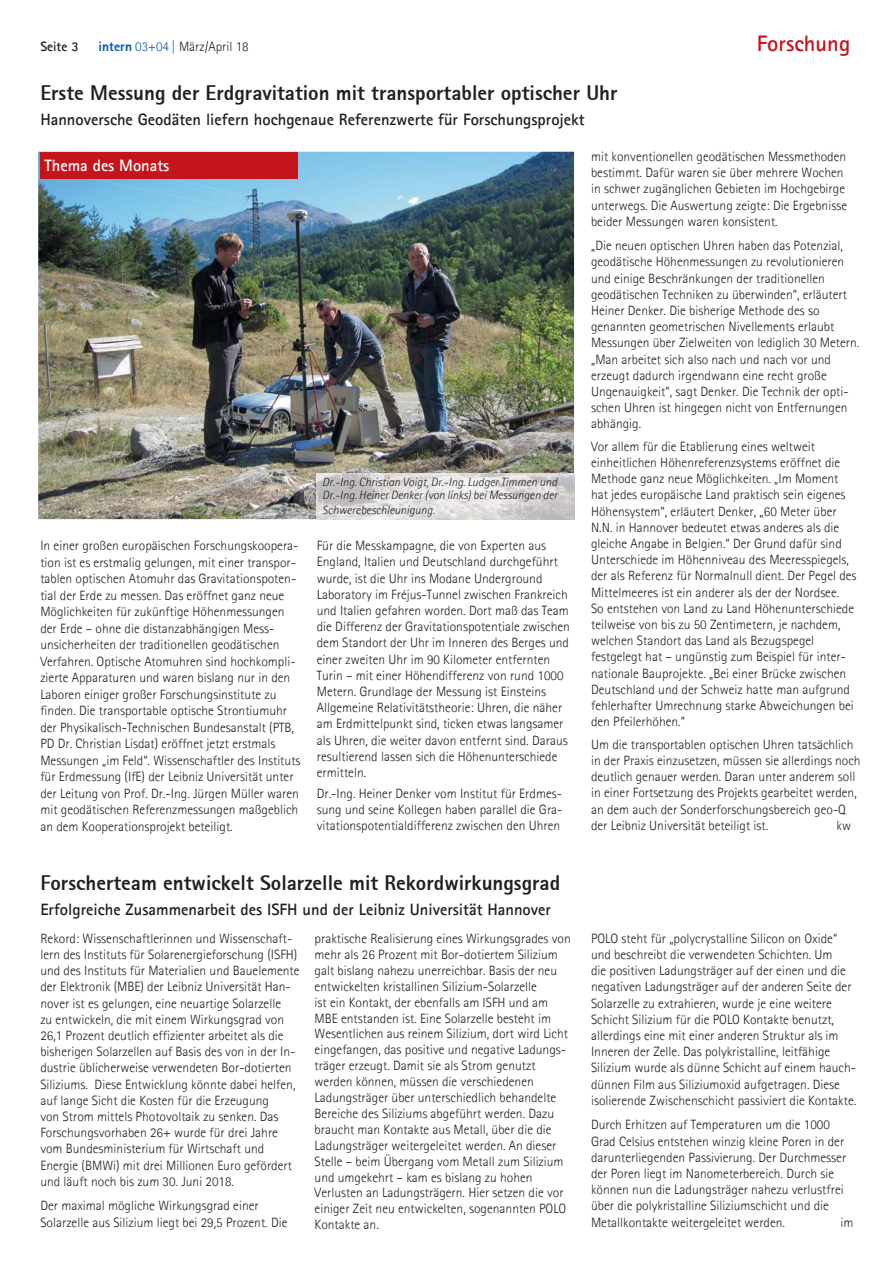
<style>
.page{position:relative;width:893px;height:1263px;background:#fff}
.page>*{position:absolute;margin:0;border:0;box-sizing:border-box;transform-origin:0 0}
.t1{font:700 22.5px "Agfa Rotis Sans Serif";color:#c4151c}
.t2{font:800 21px "Agfa Rotis Sans Serif";color:#231f20}
.t3{font:700 16.5px "Agfa Rotis Sans Serif";color:#231f20}
.t4{font:700 16.5px "Agfa Rotis Sans Serif";color:#fff}
.t5{font:300 13.5px/16.2px "Agfa Rotis Sans Serif";color:#231f20}
.t6{font:700 13.5px "Agfa Rotis Sans Serif";color:#231f20}
.t7{font:italic 300 12px/13.5px "Agfa Rotis Sans Serif";color:#231f20}
.s1{font-weight:800;color:#005aaa}
.s2{color:#005aaa}
</style>
<div class="page">
<img style="left:38px;top:152px;width:536px;height:367px">
<svg style="left:317px;top:519px;width:257px;height:1px"></svg>
<img style="left:317px;top:474px;width:257px;height:45px">
<div style="left:40px;top:152px;width:258px;height:26px;background:#c4151c"></div>
<p class="t6" style="left:40px;top:38px;width:40px">Seite 3</p>
<p class="t5" style="left:99px;top:39px;width:152px"><span class="s1">intern</span> <span class="s2">03+04 |</span> März/April 18</p>
<h1 class="t1" style="left:757px;top:29px;width:95px">Forschung</h1>
<h2 class="t2" style="left:40px;top:79px;width:579px">Erste Messung der Erdgravitation mit transportabler optischer Uhr</h2>
<p class="t3" style="left:40px;top:109px;width:546px">Hannoversche Geodäten liefern hochgenaue Referenzwerte für Forschungsprojekt</p>
<p class="t4" style="left:45px;top:155px;width:126px">Thema des Monats</p>
<p class="t5" style="left:40px;top:537px;width:262px">In einer großen europäischen Forschungskoopera&shy;tion ist es erstmalig gelungen, mit einer transpor&shy;tablen optischen Atomuhr das Gravitationspoten&shy;tial der Erde zu messen. Das eröffnet ganz neue Möglichkeiten für zukünftige Höhenmessungen der Erde – ohne die distanzabhängigen Mess&shy;unsicherheiten der traditionellen geodätischen Verfahren. Optische Atomuhren sind hochkompli&shy;zierte Apparaturen und waren bislang nur in den Laboren einiger großer Forschungsinstitute zu finden. Die transportable optische Strontiumuhr der Physikalisch-Technischen Bundesanstalt (PTB, PD Dr. Christian Lisdat) eröffnet jetzt erstmals Messungen „im Feld“. Wissenschaftler des Instituts für Erdmessung (IfE) der Leibniz Universität unter der Leitung von Prof. Dr.-Ing. Jürgen Müller waren mit geodätischen Referenzmessungen maßgeblich an dem Kooperationsprojekt beteiligt.</p>
<p class="t7" style="left:322px;top:475px;width:237px">Dr.-Ing. Christian Voigt, Dr.-Ing. Ludger Timmen und<br>Dr.-Ing. Heiner Denker (von links) bei Messungen der</p>
<p class="t7" style="left:322px;top:503px;width:114px">Schwerebeschleunigung.</p>
<p class="t5" style="left:317px;top:538px;width:255px">Für die Messkampagne, die von Experten aus England, Italien und Deutschland durchgeführt wurde, ist die Uhr ins Modane Underground Laboratory im Fréjus-Tunnel zwischen Frankreich und Italien gefahren worden. Dort maß das Team die Differenz der Gravitationspotentiale zwischen dem Standort der Uhr im Inneren des Berges und einer zweiten Uhr im 90 Kilometer entfernten Turin – mit einer Höhendifferenz von rund 1000<br>Metern. Grundlage der Messung ist Einsteins Allgemeine Relativitätstheorie: Uhren, die näher am Erdmittelpunkt sind, ticken etwas langsamer als Uhren, die weiter davon entfernt sind. Daraus resultierend lassen sich die Höhenunterschiede ermitteln.</p>
<p class="t5" style="left:317px;top:785px;width:247px;text-align:justify">Dr.-Ing. Heiner Denker vom Institut für Erdmes&shy;sung und seine Kollegen haben parallel die Gra&shy;vitationspotentialdifferenz zwischen den Uhren</p>
<h2 class="t2" style="left:40px;top:870px;width:521px">Forscherteam entwickelt Solarzelle mit Rekordwirkungsgrad</h2>
<p class="t3" style="left:40px;top:899px;width:512px">Erfolgreiche Zusammenarbeit des ISFH und der Leibniz Universität Hannover</p>
<p class="t5" style="left:315px;top:930px;width:258px">praktische Realisierung eines Wirkungsgrades von mehr als 26 Prozent mit Bor-dotiertem Silizium galt bislang nahezu unerreichbar. Basis der neu entwickelten kristallinen Silizium-Solarzelle<br>ist ein Kontakt, der ebenfalls am ISFH und am MBE entstanden ist. Eine Solarzelle besteht im Wesentlichen aus reinem Silizium, dort wird Licht eingefangen, das positive und negative Ladungs&shy;träger erzeugt. Damit sie als Strom genutzt werden können, müssen die verschiedenen Ladungsträger über unterschiedlich behandelte Bereiche des Siliziums abgeführt werden. Dazu braucht man Kontakte aus Metall, über die die Ladungsträger weitergeleitet werden. An dieser Stelle – beim Übergang vom Metall zum Silizium und umgekehrt – kam es bislang zu hohen Verlusten an Ladungsträgern. Hier setzen die vor einiger Zeit neu entwickelten, sogenannten POLO Kontakte an.</p>
<p class="t5" style="left:40px;top:930px;width:261px">Rekord: Wissenschaftlerinnen und Wissenschaft&shy;lern des Instituts für Solarenergieforschung (ISFH) und des Instituts für Materialien und Bauelemente der Elektronik (MBE) der Leibniz Universität Han&shy;nover ist es gelungen, eine neuartige Solarzelle<br>zu entwickeln, die mit einem Wirkungsgrad von 26,1 Prozent deutlich effizienter arbeitet als die bisherigen Solarzellen auf Basis des von in der In&shy;dustrie üblicherweise verwendeten Bor-dotierten Siliziums. Diese Entwicklung könnte dabei helfen, auf lange Sicht die Kosten für die Erzeugung<br>von Strom mittels Photovoltaik zu senken. Das Forschungsvorhaben 26+ wurde für drei Jahre vom Bundesministerium für Wirtschaft und Energie (BMWi) mit drei Millionen Euro gefördert und läuft noch bis zum 30. Juni 2018.</p>
<p class="t5" style="left:40px;top:1198px;width:249px">Der maximal mögliche Wirkungsgrad einer<br>Solarzelle aus Silizium liegt bei 29,5 Prozent. Die</p>
<p class="t5" style="left:591px;top:148px;width:257px">mit konventionellen geodätischen Messmethoden bestimmt. Dafür waren sie über mehrere Wochen in schwer zugänglichen Gebieten im Hochgebirge unterwegs. Die Auswertung zeigte: Die Ergebnisse beider Messungen waren konsistent.</p>
<p class="t5" style="left:591px;top:237px;width:270px">„Die neuen optischen Uhren haben das Potenzial, geodätische Höhenmessungen zu revolutionieren und einige Beschränkungen der traditionellen geodätischen Techniken zu überwinden“, erläutert Heiner Denker. Die bisherige Methode des so genannten geometrischen Nivellements erlaubt Messungen über Zielweiten von lediglich 30 Metern. „Man arbeitet sich also nach und nach vor und erzeugt dadurch irgendwann eine recht große Ungenauigkeit“, sagt Denker. Die Technik der opti&shy;schen Uhren ist hingegen nicht von Entfernungen abhängig.</p>
<p class="t5" style="left:591px;top:438px;width:267px">Vor allem für die Etablierung eines weltweit einheitlichen Höhenreferenzsystems eröffnet die Methode ganz neue Möglichkeiten. „Im Moment hat jedes europäische Land praktisch sein eigenes Höhensystem“, erläutert Denker, „60 Meter über N.N. in Hannover bedeutet etwas anderes als die gleiche Angabe in Belgien.“ Der Grund dafür sind Unterschiede im Höhenniveau des Meeresspiegels, der als Referenz für Normalnull dient. Der Pegel des Mittelmeeres ist ein anderer als der der Nordsee.<br>So entstehen von Land zu Land Höhenunterschiede teilweise von bis zu 50 Zentimetern, je nachdem, welchen Standort das Land als Bezugspegel festgelegt hat – ungünstig zum Beispiel für inter&shy;nationale Bauprojekte. „Bei einer Brücke zwischen Deutschland und der Schweiz hatte man aufgrund fehlerhafter Umrechnung starke Abweichungen bei den Pfeilerhöhen.“</p>
<p class="t5" style="left:591px;top:736px;width:271px">Um die transportablen optischen Uhren tatsächlich in der Praxis einzusetzen, müssen sie allerdings noch deutlich genauer werden. Daran unter anderem soll in einer Fortsetzung des Projekts gearbeitet werden, an dem auch der Sonderforschungsbereich geo-Q der Leibniz Universität beteiligt ist.</p>
<p class="t5" style="left:836px;top:817px;width:16px">kw</p>
<p class="t5" style="left:591px;top:930px;width:267px">POLO steht für „polycrystalline Silicon on Oxide“ und beschreibt die verwendeten Schichten. Um<br>die positiven Ladungsträger auf der einen und die negativen Ladungsträger auf der anderen Seite der Solarzelle zu extrahieren, wurde je eine weitere Schicht Silizium für die POLO Kontakte benutzt, allerdings eine mit einer anderen Struktur als im Inneren der Zelle. Das polykristalline, leitfähige Silizium wurde als dünne Schicht auf einem hauch&shy;dünnen Film aus Siliziumoxid aufgetragen. Diese isolierende Zwischenschicht passiviert die Kontakte.</p>
<p class="t5" style="left:591px;top:1117px;width:257px">Durch Erhitzen auf Temperaturen um die 1000<br>Grad Celsius entstehen winzig kleine Poren in der darunterliegenden Passivierung. Der Durchmesser der Poren liegt im Nanometerbereich. Durch sie können nun die Ladungsträger nahezu verlustfrei über die polykristalline Siliziumschicht und die Metallkontakte weitergeleitet werden.</p>
<p class="t5" style="left:840px;top:1214px;width:15px">im</p>
</div>
